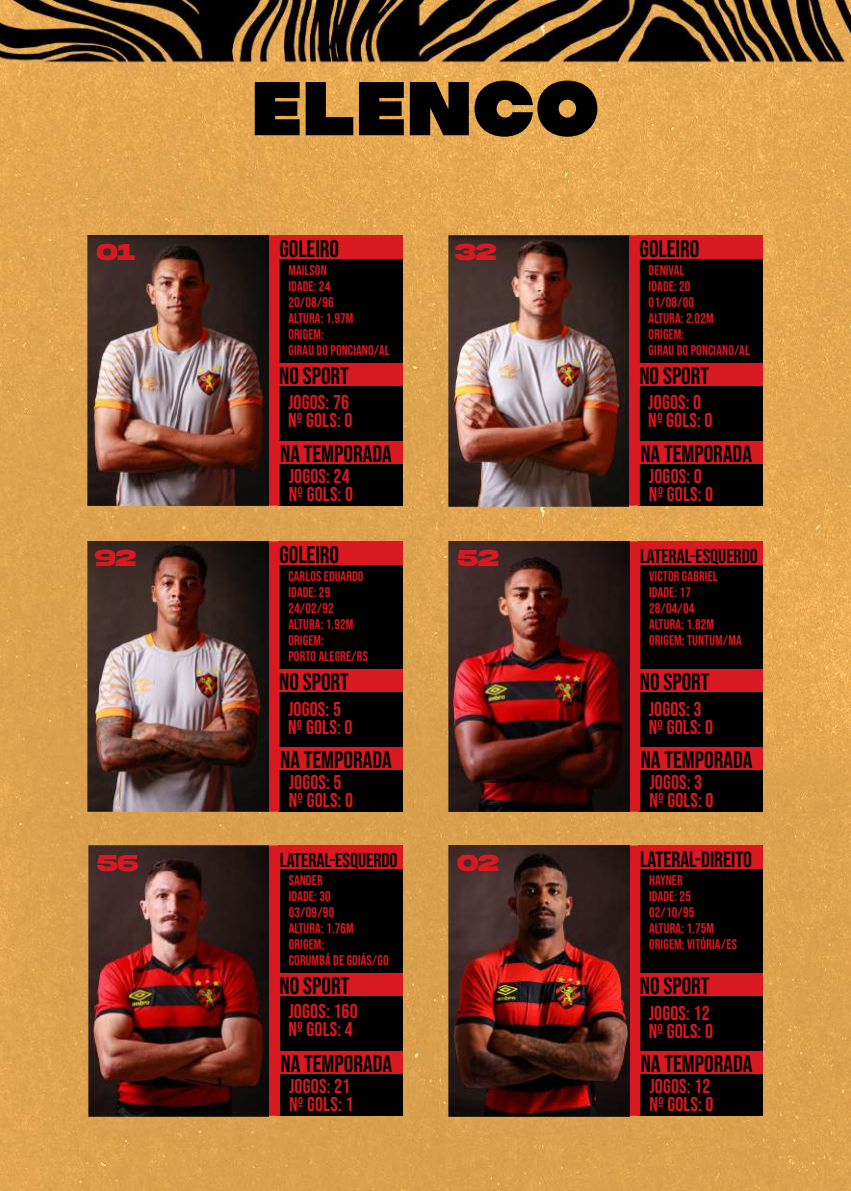
<style>
.page{position:relative;width:851px;height:1191px;background:#fff}
.page>*{position:absolute;margin:0;border:0;box-sizing:border-box;transform-origin:0 0}
.t1{font:76px "MADE Soulmaze";color:#000}
.t2{font:700 24.4px "Akira Expanded Super";color:#d81921}
.t3{font:24px "Bebas Neue";color:#000}
.t4{font:22px "Bebas Neue";color:#000}
.t5{font:20px/18px "Bebas Neue";letter-spacing:.01em;color:#d81921}
.t6{font:20px "Bebas Neue";color:#000}
.t7{font:14px/16px "Bebas Neue";letter-spacing:.01em;color:#d81921}
</style>
<div class="page">
<img style="left:0;top:0;width:850px;height:1190px">
<div style="left:277px;top:235px;width:125px;height:24px;background:#d81921"></div>
<div style="left:277px;top:362px;width:125px;height:24px;background:#d81921"></div>
<div style="left:277px;top:440px;width:125px;height:24px;background:#d81921"></div>
<div style="left:277px;top:259px;width:125px;height:103px;background:#000"></div>
<div style="left:277px;top:386px;width:125px;height:54px;background:#000"></div>
<div style="left:277px;top:464px;width:125px;height:41px;background:#000"></div>
<div style="left:267px;top:235px;width:12px;height:270px;background:#d81921"></div>
<img style="left:88px;top:235px;width:180px;height:271px">
<div style="left:637px;top:235px;width:125px;height:24px;background:#d81921"></div>
<div style="left:637px;top:362px;width:125px;height:24px;background:#d81921"></div>
<div style="left:637px;top:440px;width:125px;height:24px;background:#d81921"></div>
<div style="left:637px;top:259px;width:125px;height:103px;background:#000"></div>
<div style="left:637px;top:386px;width:125px;height:54px;background:#000"></div>
<div style="left:637px;top:464px;width:125px;height:41px;background:#000"></div>
<div style="left:627px;top:235px;width:12px;height:270px;background:#d81921"></div>
<img style="left:448px;top:235px;width:180px;height:271px">
<div style="left:277px;top:541px;width:125px;height:24px;background:#d81921"></div>
<div style="left:277px;top:668px;width:125px;height:24px;background:#d81921"></div>
<div style="left:277px;top:746px;width:125px;height:24px;background:#d81921"></div>
<div style="left:277px;top:565px;width:125px;height:103px;background:#000"></div>
<div style="left:277px;top:692px;width:125px;height:54px;background:#000"></div>
<div style="left:277px;top:770px;width:125px;height:41px;background:#000"></div>
<div style="left:267px;top:541px;width:12px;height:270px;background:#d81921"></div>
<img style="left:88px;top:541px;width:180px;height:271px">
<div style="left:638px;top:541px;width:124px;height:24px;background:#d81921"></div>
<div style="left:638px;top:668px;width:124px;height:24px;background:#d81921"></div>
<div style="left:638px;top:746px;width:124px;height:24px;background:#d81921"></div>
<div style="left:638px;top:565px;width:124px;height:103px;background:#000"></div>
<div style="left:638px;top:692px;width:124px;height:54px;background:#000"></div>
<div style="left:638px;top:770px;width:124px;height:41px;background:#000"></div>
<div style="left:628px;top:541px;width:12px;height:270px;background:#d81921"></div>
<img style="left:448px;top:541px;width:181px;height:271px">
<div style="left:278px;top:845px;width:124px;height:24px;background:#d81921"></div>
<div style="left:278px;top:972px;width:124px;height:24px;background:#d81921"></div>
<div style="left:278px;top:1050px;width:124px;height:24px;background:#d81921"></div>
<div style="left:278px;top:869px;width:124px;height:103px;background:#000"></div>
<div style="left:278px;top:996px;width:124px;height:54px;background:#000"></div>
<div style="left:278px;top:1074px;width:124px;height:41px;background:#000"></div>
<div style="left:268px;top:845px;width:12px;height:270px;background:#d81921"></div>
<img style="left:88px;top:845px;width:181px;height:271px">
<div style="left:638px;top:845px;width:124px;height:24px;background:#d81921"></div>
<div style="left:638px;top:972px;width:124px;height:24px;background:#d81921"></div>
<div style="left:638px;top:1050px;width:124px;height:24px;background:#d81921"></div>
<div style="left:638px;top:869px;width:124px;height:103px;background:#000"></div>
<div style="left:638px;top:996px;width:124px;height:54px;background:#000"></div>
<div style="left:638px;top:1074px;width:124px;height:41px;background:#000"></div>
<div style="left:628px;top:845px;width:12px;height:270px;background:#d81921"></div>
<img style="left:448px;top:845px;width:181px;height:271px">
<h1 class="t1" style="left:251px;top:57px;width:350px">ELENCO</h1>
<h2 class="t2" style="left:97px;top:241px;width:40px">01</h2>
<h3 class="t3" style="left:279px;top:235px;width:61px">GOLEIRO</h3>
<p class="t7" style="left:288px;top:262px;width:103px">MAILSON<br>IDADE: 24<br>20/08/96<br>ALTURA: 1.97M<br>ORIGEM:<br>GIRAU DO PONCIANO/AL</p>
<h2 class="t2" style="left:455px;top:241px;width:43px">32</h2>
<h3 class="t3" style="left:639px;top:235px;width:61px">GOLEIRO</h3>
<p class="t7" style="left:648px;top:262px;width:103px">DENIVAL<br>IDADE: 20<br>01/08/00<br>ALTURA: 2.02M<br>ORIGEM:<br>GIRAU DO PONCIANO/AL</p>
<h3 class="t3" style="left:279px;top:362px;width:71px">NO SPORT</h3>
<h3 class="t3" style="left:639px;top:362px;width:71px">NO SPORT</h3>
<h3 class="t5" style="left:288px;top:393px;width:66px">JOGOS: 76<br>Nº GOLS: 0</h3>
<h3 class="t5" style="left:648px;top:393px;width:66px">JOGOS: 0<br>Nº GOLS: 0</h3>
<h3 class="t3" style="left:280px;top:440px;width:113px">NA TEMPORADA</h3>
<h3 class="t3" style="left:640px;top:440px;width:113px">NA TEMPORADA</h3>
<h3 class="t5" style="left:288px;top:466px;width:66px">JOGOS: 24<br>Nº GOLS: 0</h3>
<h3 class="t5" style="left:648px;top:466px;width:66px">JOGOS: 0<br>Nº GOLS: 0</h3>
<h2 class="t2" style="left:95px;top:547px;width:43px">92</h2>
<h3 class="t3" style="left:279px;top:541px;width:61px">GOLEIRO</h3>
<p class="t7" style="left:288px;top:568px;width:81px">CARLOS EDUARDO<br>IDADE: 29<br>24/02/92<br>ALTURA: 1.92M<br>ORIGEM:<br>PORTO ALEGRE/RS</p>
<h2 class="t2" style="left:457px;top:547px;width:43px">52</h2>
<h3 class="t6" style="left:640px;top:544px;width:119px">LATERAL-ESQUERDO</h3>
<p class="t7" style="left:649px;top:568px;width:94px">VICTOR GABRIEL<br>IDADE: 17<br>28/04/04<br>ALTURA: 1.82M<br>ORIGEM: TUNTUM/MA</p>
<h3 class="t3" style="left:279px;top:668px;width:71px">NO SPORT</h3>
<h3 class="t3" style="left:639px;top:668px;width:71px">NO SPORT</h3>
<h3 class="t5" style="left:288px;top:699px;width:66px">JOGOS: 5<br>Nº GOLS: 0</h3>
<h3 class="t5" style="left:648px;top:699px;width:66px">JOGOS: 3<br>Nº GOLS: 0</h3>
<h3 class="t3" style="left:280px;top:746px;width:113px">NA TEMPORADA</h3>
<h3 class="t3" style="left:640px;top:746px;width:113px">NA TEMPORADA</h3>
<h3 class="t5" style="left:288px;top:772px;width:66px">JOGOS: 5<br>Nº GOLS: 0</h3>
<h3 class="t5" style="left:649px;top:772px;width:66px">JOGOS: 3<br>Nº GOLS: 0</h3>
<h2 class="t2" style="left:97px;top:851px;width:43px">56</h2>
<h3 class="t6" style="left:280px;top:848px;width:119px">LATERAL-ESQUERDO</h3>
<p class="t7" style="left:289px;top:872px;width:101px">SANDER<br>IDADE: 30<br>03/09/90<br>ALTURA: 1.76M<br>ORIGEM:<br>CORUMBÁ DE GOIÁS/GO</p>
<h3 class="t5" style="left:288px;top:1001px;width:71px">JOGOS: 160<br>Nº GOLS: 4</h3>
<h3 class="t3" style="left:279px;top:972px;width:71px">NO SPORT</h3>
<h2 class="t2" style="left:457px;top:851px;width:43px">02</h2>
<h3 class="t4" style="left:640px;top:847px;width:114px">LATERAL-DIREITO</h3>
<p class="t7" style="left:649px;top:872px;width:89px">HAYNER<br>IDADE: 25<br>02/10/95<br>ALTURA: 1.75M<br>ORIGEM: VITÓRIA/ES</p>
<h3 class="t3" style="left:639px;top:972px;width:71px">NO SPORT</h3>
<h3 class="t5" style="left:648px;top:1003px;width:66px">JOGOS: 12<br>Nº GOLS: 0</h3>
<h3 class="t3" style="left:280px;top:1050px;width:113px">NA TEMPORADA</h3>
<h3 class="t3" style="left:640px;top:1050px;width:113px">NA TEMPORADA</h3>
<h3 class="t5" style="left:289px;top:1076px;width:66px">JOGOS: 21<br>Nº GOLS: 1</h3>
<h3 class="t5" style="left:649px;top:1076px;width:66px">JOGOS: 12<br>Nº GOLS: 0</h3>
</div>
